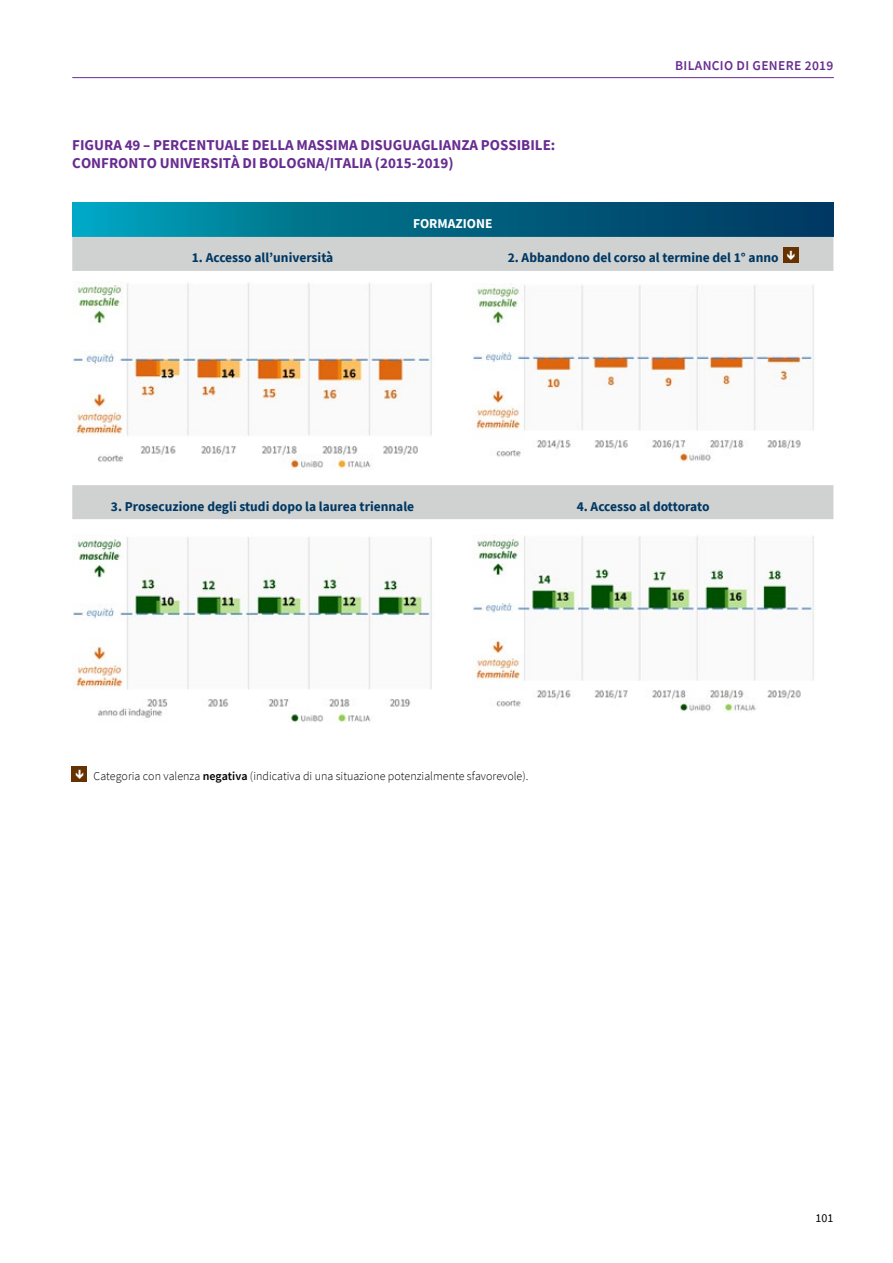
<style>
.page{position:relative;width:893px;height:1263px;background:#fff}
.page>*{position:absolute;margin:0;border:0;box-sizing:border-box;transform-origin:0 0}
.t1{font:700 15px/18px "Source Sans Pro";color:#682c91}
.t2{font:700 13.5px "Source Sans Pro";color:#003762}
.t3{font:600 13.5px "Source Sans Pro";letter-spacing:.025em;color:#682c91}
.t4{font:700 13.5px "Source Sans Pro";letter-spacing:-.02em;color:#003762}
.t5{font:700 13.5px "Source Sans Pro";color:#fff}
.t6{font:300 12px "Source Sans Pro";color:#000}
.t7{font:12px "Source Sans Pro";color:#000}
.s1{font-weight:600}
</style>
<div class="page">
<hr style="left:72px;top:77px;width:762px;height:1px;background:#682c91">
<img style="left:473px;top:285px;width:344px;height:177px">
<svg style="left:72px;top:203px;width:761px;height:34px;background:#006786"></svg>
<div style="left:72px;top:485px;width:761px;height:34px;background:#cfd2d1"></div>
<div style="left:72px;top:767px;width:15px;height:15px;background:#630"></div>
<img style="left:473px;top:535px;width:344px;height:178px">
<img style="left:72px;top:283px;width:363px;height:187px">
<img style="left:73px;top:537px;width:359px;height:185px">
<svg style="left:796px;top:653px;width:8px;height:10px"></svg>
<div style="left:72px;top:237px;width:761px;height:34px;background:#cfd2d1"></div>
<p class="t1" style="left:72px;top:135px;width:485px">FIGURA 49 – PERCENTUALE DELLA MASSIMA DISUGUAGLIANZA POSSIBILE:<br>CONFRONTO UNIVERSITÀ DI BOLOGNA/ITALIA (2015-2019)</p>
<p class="t5" style="left:413px;top:215px;width:81px">FORMAZIONE</p>
<p class="t3" style="left:675px;top:57px;width:160px">BILANCIO DI GENERE 2019</p>
<p class="t2" style="left:192px;top:249px;width:143px">1. Accesso all’università</p>
<p class="t2" style="left:508px;top:249px;width:272px">2. Abbandono del corso al termine del 1° anno</p>
<p class="t2" style="left:111px;top:497px;width:305px">3. Prosecuzione degli studi dopo la laurea triennale</p>
<p class="t4" style="left:577px;top:497px;width:134px">4. Accesso al dottorato</p>
<p class="t6" style="left:94px;top:768px;width:436px">Categoria con valenza <span class="s1">negativa</span> (indicativa di una situazione potenzialmente sfavorevole).</p>
<p class="t7" style="left:815px;top:1210px;width:19px">101</p>
</div>
